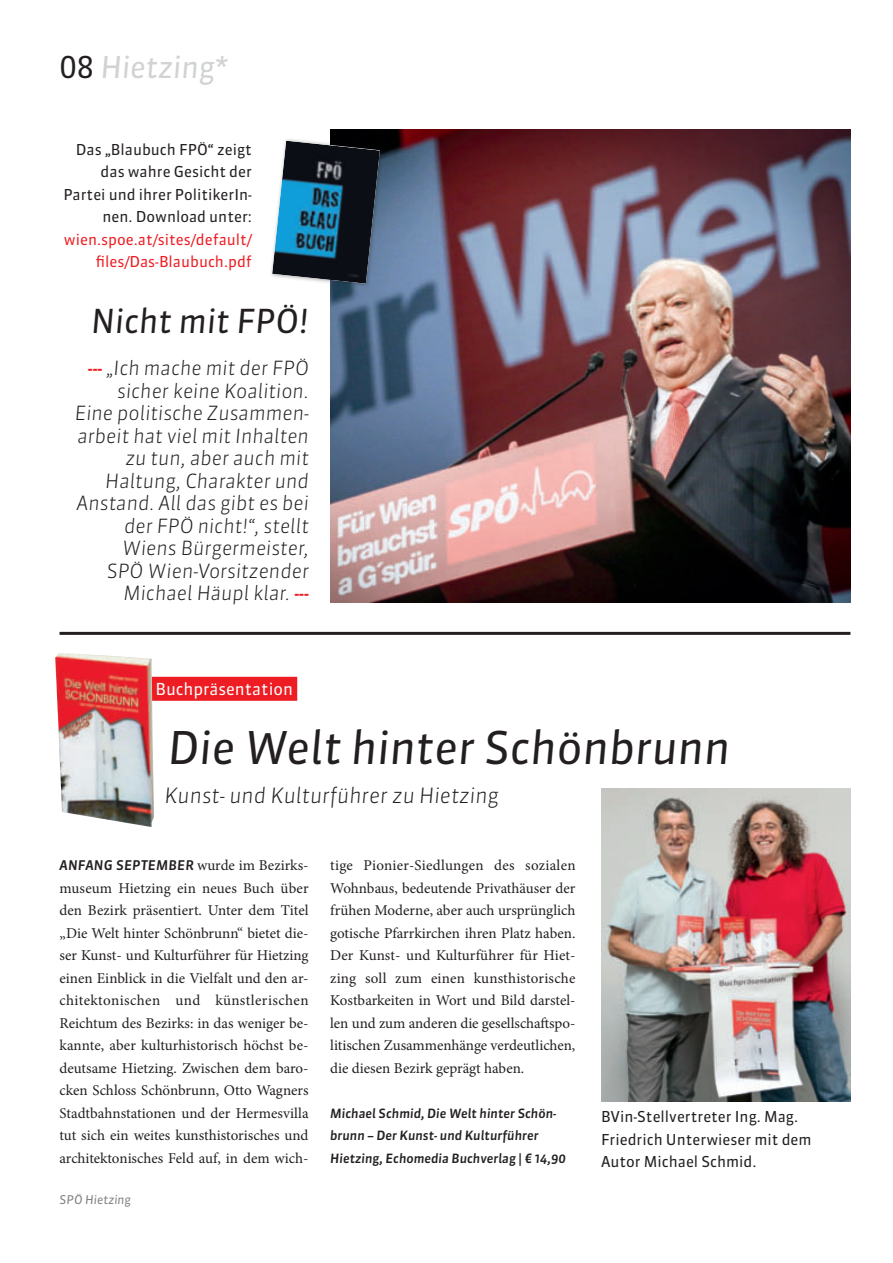
<style>
.page{position:relative;width:893px;height:1263px;background:#fff}
.page>*{position:absolute;margin:0;border:0;box-sizing:border-box;transform-origin:0 0}
.t1{font:italic 45px "Sanuk Pro";color:#231f20}
.t2{font:italic 33px "Sanuk Pro";color:#231f20}
.t3{font:italic 30px "Sanuk Pro";color:#d1d2d4}
.t4{font:italic 300 21px "Sanuk Pro";color:#231f20}
.t5{font:italic 300 19.5px/22.5px "Sanuk Pro";color:#231f20;text-align:right}
.t6{font:16.5px "Sanuk Pro";color:#fff}
.t7{font:15px/22.5px "Minion Pro";letter-spacing:-.005em;color:#231f20;text-align:justify}
.t8{font:15px/22.5px "Sanuk Pro";color:#231f20}
.t9{font:italic 500 13.35px "Sanuk Pro";letter-spacing:.01em;color:#231f20}
.t10{font:italic 500 12.75px/22.5px "Sanuk Pro";color:#231f20}
.t11{font:italic 12px "Sanuk Pro";color:#808285}
.s1{font-style:normal;color:#231f20}
.s2{color:#ee1d23}
.s3{font-weight:500;color:#ee1d23}
.s4{font-family:"Minion Pro";font-weight:400;font-style:normal;font-size:15px}
</style>
<div class="page">
<div style="left:151px;top:677px;width:146px;height:24px;background:#ee1d23"></div>
<img style="left:601px;top:789px;width:249px;height:312px">
<img style="left:55px;top:653px;width:99px;height:174px">
<hr style="left:60px;top:632px;width:790px;height:3px;background:#231f20">
<img style="left:330px;top:130px;width:520px;height:473px">
<div style="left:269px;top:138px;width:115px;height:150px;background:#231f20;opacity:.35"></div>
<img style="left:272px;top:141px;width:108px;height:143px">
<p class="t3" style="left:60px;top:47px;width:170px"><span class="s1">08</span> Hietzing*</p>
<p class="t8" style="left:63px;top:138px;width:190px;text-align:right">Das „Blaubuch FPÖ“ zeigt das wahre Gesicht der<br>Partei und ihrer PolitikerIn&shy;nen. Download unter: <span class="s2">wien.spoe.at/sites/default/ files/Das-Blaubuch.pdf</span></p>
<p class="t2" style="left:91px;top:298px;width:219px">Nicht mit FPÖ!</p>
<p class="t5" style="left:75px;top:356px;width:236px"><span class="s3">---</span> „Ich mache mit der FPÖ sicher keine Koalition.<br>Eine politische Zusammen&shy;arbeit hat viel mit Inhalten zu tun, aber auch mit<br>Haltung, Charakter und<br>Anstand. All das gibt es bei der FPÖ nicht!“, stellt<br>Wiens Bürgermeister,<br>SPÖ Wien-Vorsitzender<br>Michael Häupl klar. <span class="s3">---</span></p>
<p class="t6" style="left:156px;top:677px;width:139px">Buchpräsentation</p>
<p class="t1" style="left:168px;top:716px;width:564px">Die Welt hinter Schönbrunn</p>
<p class="t4" style="left:164px;top:780px;width:336px">Kunst- und Kulturführer zu Hietzing</p>
<p class="t9" style="left:60px;top:856px;width:250px">ANFANG SEPTEMBER <span class="s4">wurde im Bezirks-</span></p>
<p class="t7" style="left:60px;top:877px;width:251px">museum Hietzing ein neues Buch über den Bezirk präsentiert. Unter dem Titel „Die Welt hinter Schönbrunn“ bietet die&shy;ser Kunst- und Kulturführer für Hietzing einen Einblick in die Vielfalt und den ar&shy;chitektonischen und künstlerischen Reichtum des Bezirks: in das weniger be&shy;kannte, aber kulturhistorisch höchst be&shy;deutsame Hietzing. Zwischen dem baro&shy;cken Schloss Schönbrunn, Otto Wagners Stadtbahnstationen und der Hermesvilla tut sich ein weites kunsthistorisches und architektonisches Feld auf, in dem wich-</p>
<p class="t11" style="left:60px;top:1191px;width:73px">SPÖ Hietzing</p>
<p class="t7" style="left:330px;top:854px;width:247px">tige Pionier-Siedlungen des sozialen Wohnbaus, bedeutende Privathäuser der frühen Moderne, aber auch ursprünglich gotische Pfarrkirchen ihren Platz haben.<br>Der Kunst- und Kulturführer für Hiet&shy;zing soll zum einen kunsthistorische Kostbarkeiten in Wort und Bild darstel&shy;len und zum anderen die gesellschaftspo&shy;litischen Zusammenhänge verdeutlichen, die diesen Bezirk geprägt haben.</p>
<p class="t10" style="left:330px;top:1102px;width:237px">Michael Schmid, Die Welt hinter Schön&shy;brunn – Der Kunst- und Kulturführer<br>Hietzing, Echomedia Buchverlag | € 14,90</p>
<p class="t8" style="left:601px;top:1105px;width:212px">BVin-Stellvertreter Ing. Mag.<br>Friedrich Unterwieser mit dem<br>Autor Michael Schmid.</p>
</div>
